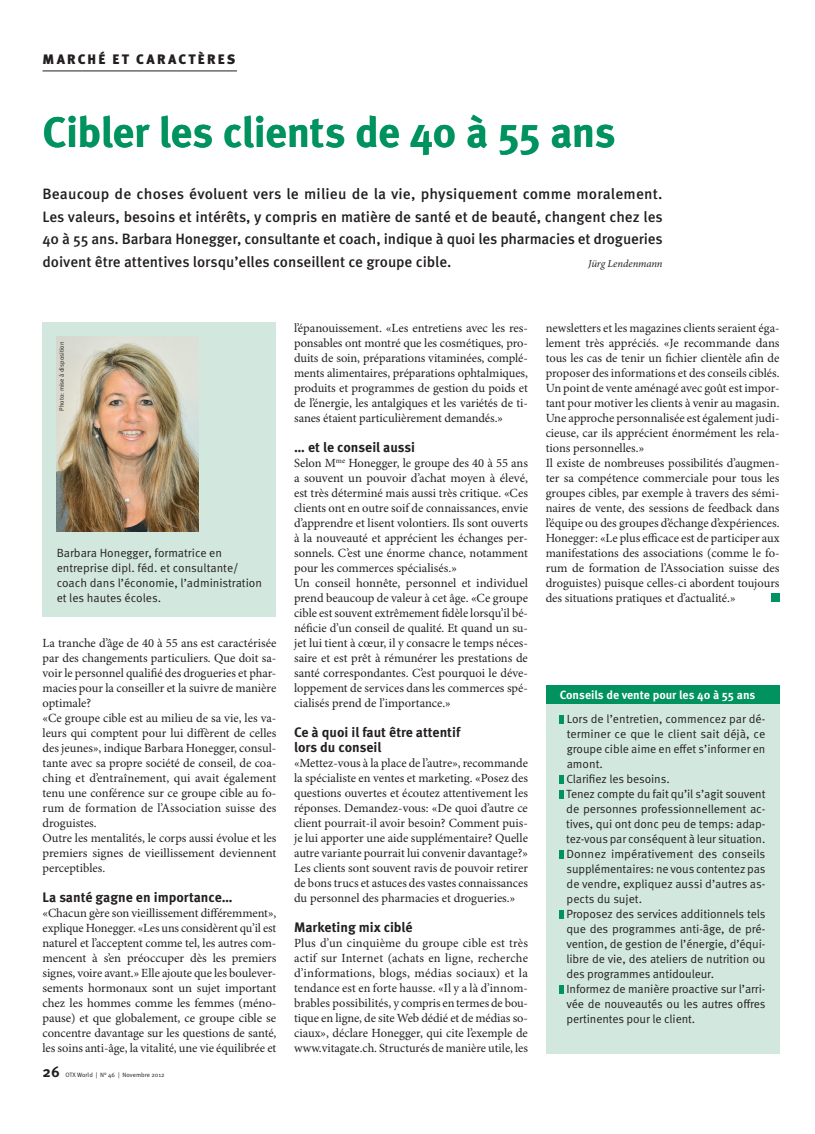
<style>
.page{position:relative;width:815px;height:1134px;background:#fff}
.page>*{position:absolute;margin:0;border:0;box-sizing:border-box;transform-origin:0 0}
.t1{font:700 42.5px "Meta OT";letter-spacing:-.015em;color:#00925f}
.Lead_x06{font:500 15px/22.5px "Meta OT";color:#231f20;text-align:justify}
.Pagina_Links{font:700 15px "Meta OT";color:#231f20}
.Zwischentitel_x09{font:700 13.75px/15px "Meta OT";color:#231f20}
.Rubriktitel_Red_x01{font:900 13.75px "Meta OT";letter-spacing:.16em;color:#231f20}
.Grundtext_x08{font:12.5px/15px "Minion Pro";color:#231f20;text-align:justify}
.Grundtext_Kasten_Ein{font:11.88px/15px "Meta OT Norm";letter-spacing:-.01em;color:#231f20;text-align:justify}
.Kastentitel_x21{font:700 11.88px "Meta OT";color:#fff}
.Lead_x06-2{font:italic 10.62px "Minion Pro";letter-spacing:-.005em;color:#231f20}
.Fusszeile_Pagina_lin{font:6.25px "Meta OT Norm";color:#231f20}
.Fotograf_x12{font:6.25px "Meta OT Norm";color:#231f20}
</style>
<div class="page">
<hr style="left:43px;top:71px;width:194px;height:1px;background:#231f20">
<div style="left:771px;top:593px;width:9px;height:9px;background:#00925f"></div>
<div style="left:43px;top:322px;width:233px;height:295px;background:#d2e7de"></div>
<img style="left:57px;top:336px;width:141px;height:195px">
<div style="left:546px;top:694px;width:234px;height:360px;background:#d2e7de"></div>
<svg style="left:560px;top:715px;width:4px;height:8px"></svg>
<svg style="left:560px;top:775px;width:4px;height:8px"></svg>
<svg style="left:560px;top:790px;width:4px;height:8px"></svg>
<svg style="left:560px;top:850px;width:4px;height:8px"></svg>
<svg style="left:560px;top:910px;width:4px;height:8px"></svg>
<svg style="left:560px;top:985px;width:4px;height:8px"></svg>
<div style="left:546px;top:685px;width:234px;height:19px;background:#00925f"></div>
<p class="Rubriktitel_Red_x01" style="left:43px;top:50px;width:195px">MARCHÉ ET CARACTÈRES</p>
<h1 class="t1" style="left:43px;top:107px;width:575px">Cibler les clients de 40 à 55 ans</h1>
<p class="Lead_x06" style="left:43px;top:183px;width:622px">Beaucoup de choses évoluent vers le milieu de la vie, physiquement comme moralement.<br>Les valeurs, besoins et intérêts, y compris en matière de santé et de beauté, changent chez les 40 à 55 ans. Barbara Honegger, consultante et coach, indique à quoi les pharmacies et drogueries doivent être attentives lorsqu’elles conseillent ce groupe cible.</p>
<p class="Lead_x06-2" style="left:588px;top:256px;width:76px">Jürg Lendenmann</p>
<p class="Fotograf_x12" style="left:58px;top:410px;width:70px;rotate:-90deg">Photo: mise à disposition</p>
<p class="Grundtext_Kasten_Ein" style="left:57px;top:546px;width:207px;text-align:left">Barbara Honegger, formatrice en entreprise dipl. féd. et consultante/ coach dans l’économie, l’administration et les hautes écoles.</p>
<p class="Grundtext_x08" style="left:43px;top:636px;width:235px">La tranche d’âge de 40 à 55 ans est caractérisée par des changements particuliers. Que doit sa&shy;voir le personnel qualifié des drogueries et phar&shy;macies pour la conseiller et la suivre de manière optimale?</p>
<p class="Grundtext_x08" style="left:43px;top:711px;width:235px">«Ce groupe cible est au milieu de sa vie, les va&shy;leurs qui comptent pour lui diffèrent de celles des jeunes», indique Barbara Honegger, consul&shy;tante avec sa propre société de conseil, de coa&shy;ching et d’entraînement, qui avait également tenu une conférence sur ce groupe cible au fo&shy;rum de formation de l’Association suisse des droguistes.</p>
<p class="Grundtext_x08" style="left:43px;top:831px;width:235px">Outre les mentalités, le corps aussi évolue et les premiers signes de vieillissement deviennent perceptibles.</p>
<p class="Zwischentitel_x09" style="left:43px;top:890px;width:192px">La santé gagne en importance…</p>
<p class="Grundtext_x08" style="left:43px;top:906px;width:235px">«Chacun gère son vieillissement différemment», explique Honegger. «Les uns considèrent qu’il est naturel et l’acceptent comme tel, les autres com&shy;mencent à s’en préoccuper dès les premiers signes, voire avant.» Elle ajoute que les boulever&shy;sements hormonaux sont un sujet important chez les hommes comme les femmes (méno&shy;pause) et que globalement, ce groupe cible se concentre davantage sur les questions de santé, les soins anti-âge, la vitalité, une vie équilibrée et</p>
<p class="Pagina_Links" style="left:43px;top:1063px;width:19px">26</p>
<p class="Fusszeile_Pagina_lin" style="left:66px;top:1071px;width:101px">OTX World | N° 46 | Novembre 2012</p>
<p class="Grundtext_x08" style="left:294px;top:321px;width:235px">l’épanouissement. «Les entretiens avec les res&shy;ponsables ont montré que les cosmétiques, pro&shy;duits de soin, préparations vitaminées, complé&shy;ments alimentaires, préparations ophtalmiques, produits et programmes de gestion du poids et de l’énergie, les antalgiques et les variétés de ti&shy;sanes étaient particulièrement demandés.»</p>
<p class="Zwischentitel_x09" style="left:294px;top:440px;width:122px">… et le conseil aussi</p>
<p class="Grundtext_x08" style="left:294px;top:456px;width:235px">Selon M<sup>me</sup> Honegger, le groupe des 40 à 55 ans a souvent un pouvoir d’achat moyen à élevé, est très déterminé mais aussi très critique. «Ces clients ont en outre soif de connaissances, envie d’apprendre et lisent volontiers. Ils sont ouverts à la nouveauté et apprécient les échanges per&shy;sonnels. C’est une énorme chance, notamment pour les commerces spécialisés.»</p>
<p class="Grundtext_x08" style="left:294px;top:576px;width:235px">Un conseil honnête, personnel et individuel prend beaucoup de valeur à cet âge. «Ce groupe cible est souvent extrêmement fidèle lorsqu’il bé&shy;néficie d’un conseil de qualité. Et quand un su&shy;jet lui tient à cœur, il y consacre le temps néces&shy;saire et est prêt à rémunérer les prestations de santé correspondantes. C’est pourquoi le déve&shy;loppement de services dans les commerces spé&shy;cialisés prend de l’importance.»</p>
<p class="Zwischentitel_x09" style="left:294px;top:725px;width:168px">Ce à quoi il faut être attentif lors du conseil</p>
<p class="Grundtext_x08" style="left:294px;top:756px;width:235px">«Mettez-vous à la place de l’autre», recommande la spécialiste en ventes et marketing. «Posez des questions ouvertes et écoutez attentivement les réponses. Demandez-vous: «De quoi d’autre ce client pourrait-il avoir besoin? Comment puis&shy;je lui apporter une aide supplémentaire? Quelle autre variante pourrait lui convenir davantage?» Les clients sont souvent ravis de pouvoir retirer de bons trucs et astuces des vastes connaissances du personnel des pharmacies et drogueries.»</p>
<p class="Zwischentitel_x09" style="left:294px;top:920px;width:120px">Marketing mix ciblé</p>
<p class="Grundtext_x08" style="left:294px;top:936px;width:235px">Plus d’un cinquième du groupe cible est très actif sur Internet (achats en ligne, recherche d’informations, blogs, médias sociaux) et la tendance est en forte hausse. «Il y a là d’innom&shy;brables possibilités, y compris en termes de bou&shy;tique en ligne, de site Web dédié et de médias so&shy;ciaux», déclare Honegger, qui cite l’exemple de www.vitagate.ch. Structurés de manière utile, les</p>
<p class="Grundtext_x08" style="left:546px;top:321px;width:235px">newsletters et les magazines clients seraient éga&shy;lement très appréciés. «Je recommande dans tous les cas de tenir un fichier clientèle afin de proposer des informations et des conseils ciblés.<br>Un point de vente aménagé avec goût est impor&shy;tant pour motiver les clients à venir au magasin.<br>Une approche personnalisée est également judi&shy;cieuse, car ils apprécient énormément les rela&shy;tions personnelles.»</p>
<p class="Grundtext_x08" style="left:546px;top:456px;width:235px">Il existe de nombreuses possibilités d’augmen&shy;ter sa compétence commerciale pour tous les groupes cibles, par exemple à travers des sémi&shy;naires de vente, des sessions de feedback dans l’équipe ou des groupes d’échange d’expériences.<br>Honegger: «Le plus efficace est de participer aux manifestations des associations (comme le fo&shy;rum de formation de l’Association suisse des droguistes) puisque celles-ci abordent toujours des situations pratiques et d’actualité.»</p>
<p class="Kastentitel_x21" style="left:560px;top:688px;width:197px">Conseils de vente pour les 40 à 55 ans</p>
<p class="Grundtext_Kasten_Ein" style="left:567px;top:712px;width:200px">Lors de l’entretien, commencez par dé&shy;terminer ce que le client sait déjà, ce groupe cible aime en effet s’informer en amont.</p>
<p class="Grundtext_Kasten_Ein" style="left:566px;top:772px;width:105px">Clarifiez les besoins.</p>
<p class="Grundtext_Kasten_Ein" style="left:566px;top:787px;width:201px">Tenez compte du fait qu’il s’agit souvent de personnes professionnellement ac&shy;tives, qui ont donc peu de temps: adap&shy;tez-vous par conséquent à leur situation.</p>
<p class="Grundtext_Kasten_Ein" style="left:567px;top:847px;width:200px">Donnez impérativement des conseils supplémentaires: ne vous contentez pas de vendre, expliquez aussi d’autres as&shy;pects du sujet.</p>
<p class="Grundtext_Kasten_Ein" style="left:566px;top:907px;width:201px">Proposez des services additionnels tels que des programmes anti-âge, de pré&shy;vention, de gestion de l’énergie, d’équi&shy;libre de vie, des ateliers de nutrition ou des programmes antidouleur.</p>
<p class="Grundtext_Kasten_Ein" style="left:566px;top:982px;width:201px">Informez de manière proactive sur l’arri&shy;vée de nouveautés ou les autres offres pertinentes pour le client.</p>
</div>
